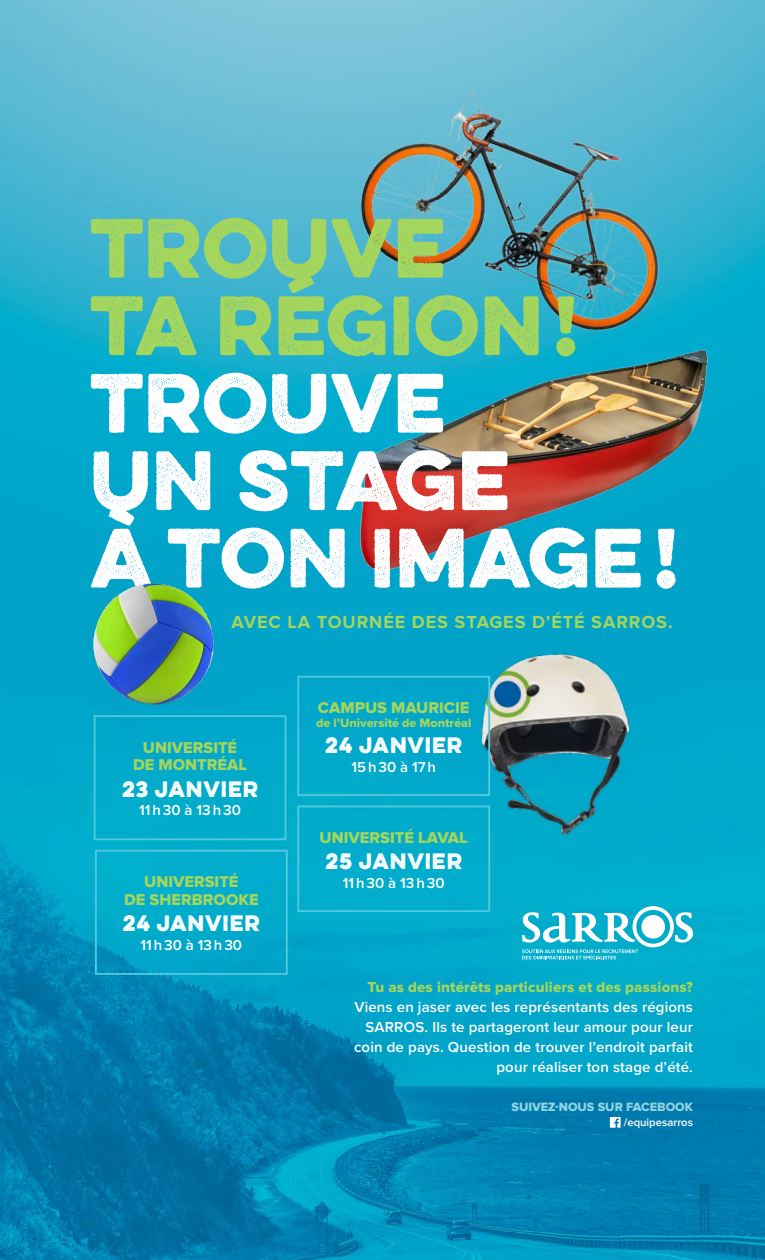
<style>
.page{position:relative;width:765px;height:1260px;background:#fff}
.page>*{position:absolute;margin:0;border:0;box-sizing:border-box;transform-origin:0 0}
.t1{font:700 75px/77.5px "Eveleth Dot";letter-spacing:.01em;color:#fff}
.t2{font:700 75px/77.5px "Eveleth Dot";letter-spacing:.01em;color:#a4d55d}
.t3{font:700 20px "Eveleth Dot";letter-spacing:.04em;color:#fff}
.t4{font:700 18.12px "Proxima Nova";letter-spacing:.05em;color:#a4d55d}
.t5{font:16.25px/17.5px "Proxima Nova Extrabld";color:#a4d55d;text-align:center}
.t6{font:600 15px/20px "Proxima Nova";letter-spacing:.01em;color:#fff;text-align:right}
.t7{font:15px "Proxima Nova Extrabld";letter-spacing:.01em;color:#a4d55d}
.t8{font:12.5px "Proxima Nova Extrabld";color:#a4d55d}
.t9{font:12.5px "Proxima Nova Extrabld";color:#8ed5e3}
.t10{font:600 11.25px "Proxima Nova";color:#fff}
</style>
<div class="page">
<img style="left:0;top:0;width:765px;height:1260px">
<img style="left:356px;top:346px;width:354px;height:227px">
<img style="left:338px;top:63px;width:363px;height:290px">
<img style="left:471px;top:644px;width:173px;height:203px">
<svg style="left:522px;top:906px;width:171px;height:53px"></svg>
<svg style="left:610px;top:1117px;width:11px;height:11px"></svg>
<div style="left:94px;top:715px;width:192px;height:125px;border:2px solid #52c8dc"></div>
<div style="left:297px;top:676px;width:193px;height:120px;border:2px solid #52c8dc"></div>
<div style="left:95px;top:850px;width:193px;height:125px;border:2px solid #52c8dc"></div>
<div style="left:297px;top:805px;width:193px;height:107px;border:2px solid #52c8dc"></div>
<img style="left:84px;top:579px;width:134px;height:131px">
<h1 class="t2" style="left:90px;top:207px;width:489px">TROUVE<br>TA RÉGION !</h1>
<h1 class="t1" style="left:90px;top:362px;width:590px">TROUVE<br>UN STAGE<br>À TON IMAGE!</h1>
<p class="t4" style="left:231px;top:611px;width:443px">AVEC LA TOURNÉE DES STAGES D’ÉTÉ SARROS.</p>
<p class="t5" style="left:133px;top:739px;width:116px">UNIVERSITÉ<br>DE MONTRÉAL</p>
<h2 class="t3" style="left:122px;top:773px;width:138px">23 JANVIER</h2>
<p class="t6" style="left:139px;top:801px;width:103px">11 h 30 à 13 h 30</p>
<p class="t5" style="left:124px;top:874px;width:136px">UNIVERSITÉ<br>DE SHERBROOKE</p>
<h2 class="t3" style="left:123px;top:908px;width:138px">24 JANVIER</h2>
<p class="t6" style="left:140px;top:935px;width:103px">11 h 30 à 13 h 30</p>
<p class="t5" style="left:318px;top:699px;width:153px">CAMPUS MAURICIE</p>
<p class="t8" style="left:316px;top:715px;width:157px">de l’Université de Montréal</p>
<h2 class="t3" style="left:325px;top:730px;width:138px">24 JANVIER</h2>
<p class="t6" style="left:351px;top:757px;width:86px">15 h 30 à 17 h</p>
<p class="t5" style="left:320px;top:829px;width:150px">UNIVERSITÉ LAVAL</p>
<h2 class="t3" style="left:325px;top:846px;width:138px">25 JANVIER</h2>
<p class="t6" style="left:343px;top:873px;width:103px">11 h 30 à 13 h 30</p>
<p class="t7" style="left:367px;top:978px;width:327px">Tu as des intérêts particuliers et des passions?</p>
<p class="t6" style="left:354px;top:997px;width:341px">Viens en jaser avec les représentants des régions SARROS. Ils te partageront leur amour pour leur coin de pays. Question de trouver l’endroit parfait pour réaliser ton stage d’été.</p>
<p class="t9" style="left:512px;top:1100px;width:183px">SUIVEZ-NOUS SUR FACEBOOK</p>
<p class="t10" style="left:624px;top:1116px;width:71px">/equipesarros</p>
</div>
